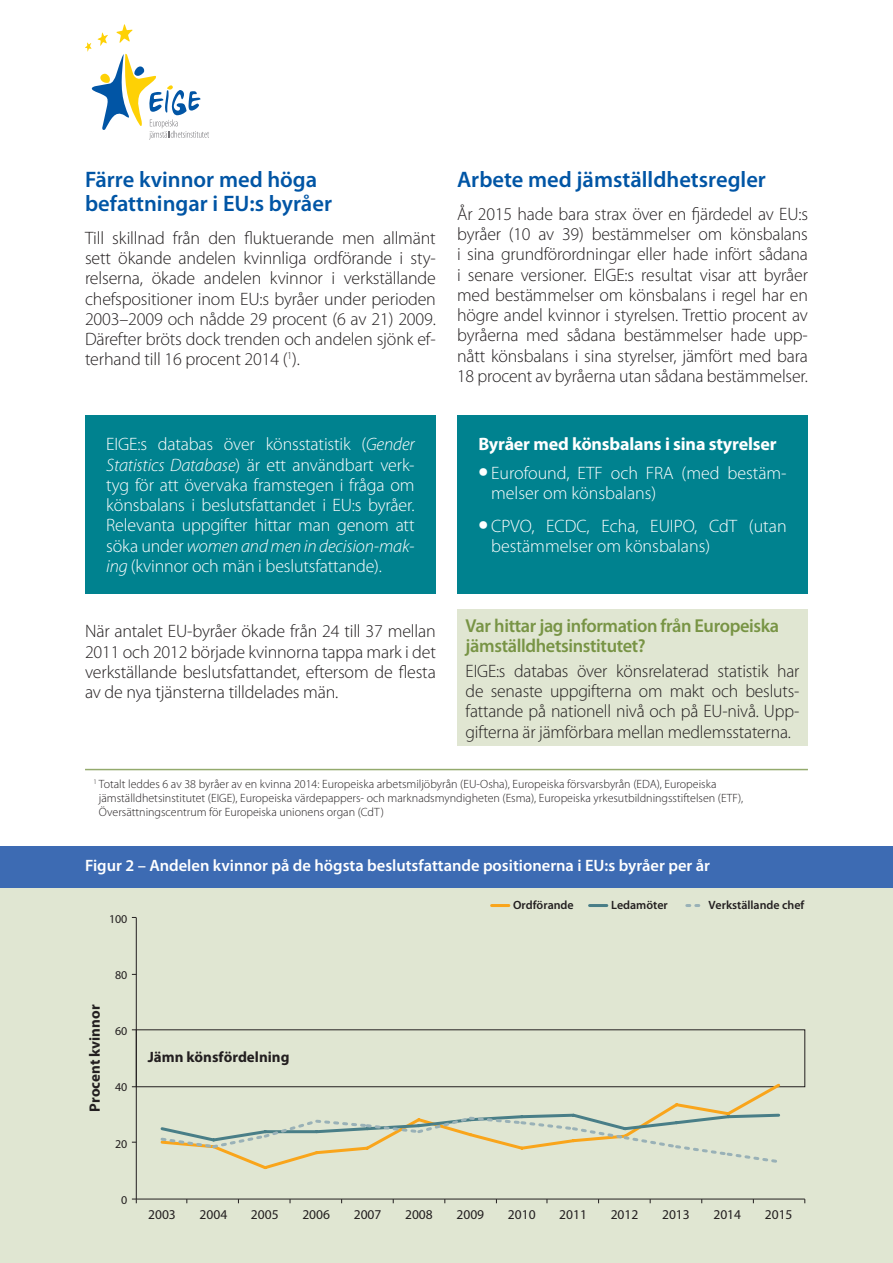
<style>
.page{position:relative;width:893px;height:1263px;background:#fff}
.page>*{position:absolute;margin:0;border:0;box-sizing:border-box;transform-origin:0 0}
.Title_1{font:600 22.5px/24px "Myriad Pro";color:#0155a5}
.Title_2{font:600 18.75px/20.2px "Myriad Pro";letter-spacing:-.02em;color:#789445}
.Body_text{font:300 18px/20.2px "Myriad Pro";letter-spacing:-.01em;color:#231f20;text-align:justify}
.Body_text-2{font:300 18px/20.2px "Myriad Pro";color:#fff}
.Body_text-3{font:700 18px "Myriad Pro";letter-spacing:-.01em;color:#fff}
.Figure_title{font:600 16.5px "Myriad Pro";color:#fff}
.t1{font:700 15px "Myriad Pro";color:#231f20}
.t2{font:13.5px "Myriad Pro";color:#231f20}
.Footnote{font:300 12px/14.4px "Myriad Pro";color:#231f20}
.t3{font:600 12px "Myriad Pro";color:#231f20}
.t4{font:12px "Myriad Pro";color:#231f20}
.s1{font-style:italic}
.s2{font-weight:900;font-size:27px}
</style>
<div class="page">
<svg style="left:85px;top:24px;width:124px;height:116px"></svg>
<div style="left:0;top:887px;width:893px;height:376px;background:#e0e6d2"></div>
<div style="left:0;top:846px;width:893px;height:41px;background:#3d6bb3"></div>
<hr style="left:136px;top:918px;width:1px;height:281px;background:#231f20">
<hr style="left:136px;top:1199px;width:669px;height:1px;background:#231f20">
<svg style="left:159px;top:1083px;width:624px;height:87px"></svg>
<svg style="left:159px;top:1111px;width:623px;height:54px"></svg>
<hr style="left:492px;top:904px;width:17px;height:3px;background:#f9a51b">
<hr style="left:590px;top:904px;width:17px;height:3px;background:#497e87">
<svg style="left:687px;top:904px;width:14px;height:3px"></svg>
<div style="left:457px;top:415px;width:351px;height:179px;background:#00828f"></div>
<div style="left:85px;top:415px;width:351px;height:179px;background:#00828f"></div>
<hr style="left:85px;top:769px;width:723px;height:1px;background:#94aa6d">
<div style="left:457px;top:610px;width:351px;height:136px;background:#e0e6d2"></div>
<p class="Title_1" style="left:85px;top:168px;width:248px">Färre kvinnor med höga befattningar i EU:s byråer</p>
<p class="Body_text" style="left:85px;top:228px;width:352px">Till skillnad från den fluktuerande men allmänt sett ökande andelen kvinnliga ordförande i sty&shy;relserna, ökade andelen kvinnor i verkställande chefspositioner inom EU:s byråer under perioden 2003–2009 och nådde 29 procent (6 av 21) 2009.<br>Därefter bröts dock trenden och andelen sjönk ef&shy;terhand till 16 procent 2014 (<sup>1</sup>).</p>
<p class="Body_text-2" style="left:106px;top:434px;width:310px;text-align:justify">EIGE:s databas över könsstatistik (<span class="s1">Gender Statistics Database</span>) är ett användbart verk&shy;tyg för att övervaka framstegen i fråga om könsbalans i beslutsfattandet i EU:s byråer.<br>Relevanta uppgifter hittar man genom att söka under <span class="s1">women and men in decision‑mak‑ ing</span> (kvinnor och män i beslutsfattande).</p>
<p class="Body_text" style="left:85px;top:621px;width:352px">När antalet EU‑byråer ökade från 24 till 37 mellan 2011 och 2012 började kvinnorna tappa mark i det verkställande beslutsfattandet, eftersom de flesta av de nya tjänsterna tilldelades män.</p>
<p class="Title_1" style="left:457px;top:168px;width:310px">Arbete med jämställdhetsregler</p>
<p class="Body_text" style="left:457px;top:204px;width:352px">År 2015 hade bara strax över en fjärdedel av EU:s byråer (10 av 39) bestämmelser om könsbalans i sina grundförordningar eller hade infört sådana i senare versioner. EIGE:s resultat visar att byråer med bestämmelser om könsbalans i regel har en högre andel kvinnor i styrelsen. Trettio procent av byråerna med sådana bestämmelser hade upp&shy;nått könsbalans i sina styrelser, jämfört med bara 18 procent av byråerna utan sådana bestämmelser.</p>
<p class="Body_text-3" style="left:478px;top:432px;width:300px">Byråer med könsbalans i sina styrelser</p>
<p class="Body_text-2" style="left:491px;top:463px;width:297px;text-indent:-13px"><span class="s2">•</span> Eurofound, ETF och FRA (med bestäm&shy;melser om könsbalans)</p>
<p class="Body_text-2" style="left:491px;top:516px;width:297px;text-indent:-13px"><span class="s2">•</span> CPVO, ECDC, Echa, EUIPO, CdT (utan bestämmelser om könsbalans)</p>
<p class="Title_2" style="left:466px;top:616px;width:315px">Var hittar jag information från Europeiska jämställdhetsinstitutet?</p>
<p class="Body_text" style="left:466px;top:661px;width:335px">EIGE:s databas över könsrelaterad statistik har de senaste uppgifterna om makt och besluts&shy;fattande på nationell nivå och på EU-nivå. Upp&shy;gifterna är jämförbara mellan medlemsstaterna.</p>
<p class="Footnote" style="left:99px;top:776px;width:646px;text-indent:-5px"><sup>1</sup> Totalt leddes 6 av 38 byråer av en kvinna 2014: Europeiska arbetsmiljöbyrån (EU‑Osha), Europeiska försvarsbyrån (EDA), Europeiska jämställdhetsinstitutet (EIGE), Europeiska värdepappers- och marknadsmyndigheten (Esma), Europeiska yrkesutbildningsstiftelsen (ETF),<br>Översättningscentrum för Europeiska unionens organ (CdT)</p>
<p class="Figure_title" style="left:85px;top:857px;width:627px">Figur 2 – Andelen kvinnor på de högsta beslutsfattande positionerna i EU:s byråer per år</p>
<p class="t4" style="left:109px;top:912px;width:20px">100</p>
<p class="t1" style="left:86px;top:1112px;width:109px;rotate:-90deg">Procent kvinnor</p>
<p class="t4" style="left:115px;top:968px;width:14px">80</p>
<p class="t4" style="left:115px;top:1024px;width:14px">60</p>
<p class="t4" style="left:115px;top:1081px;width:14px">40</p>
<p class="t4" style="left:115px;top:1137px;width:14px">20</p>
<p class="t4" style="left:121px;top:1193px;width:8px">0</p>
<p class="t1" style="left:148px;top:1049px;width:143px">Jämn könsfördelning</p>
<p class="t3" style="left:513px;top:898px;width:62px">Ordförande</p>
<p class="t3" style="left:611px;top:898px;width:58px">Ledamöter</p>
<p class="t3" style="left:708px;top:898px;width:98px">Verkställande chef</p>
<p class="t2" style="left:148px;top:1207px;width:29px">2003</p>
<p class="t2" style="left:200px;top:1207px;width:29px">2004</p>
<p class="t2" style="left:251px;top:1207px;width:29px">2005</p>
<p class="t2" style="left:302px;top:1207px;width:29px">2006</p>
<p class="t2" style="left:354px;top:1207px;width:29px">2007</p>
<p class="t2" style="left:405px;top:1207px;width:29px">2008</p>
<p class="t2" style="left:456px;top:1207px;width:29px">2009</p>
<p class="t2" style="left:508px;top:1207px;width:29px">2010</p>
<p class="t2" style="left:559px;top:1207px;width:29px">2011</p>
<p class="t2" style="left:611px;top:1207px;width:29px">2012</p>
<p class="t2" style="left:662px;top:1207px;width:29px">2013</p>
<p class="t2" style="left:713px;top:1207px;width:29px">2014</p>
<p class="t2" style="left:765px;top:1207px;width:29px">2015</p>
</div>
